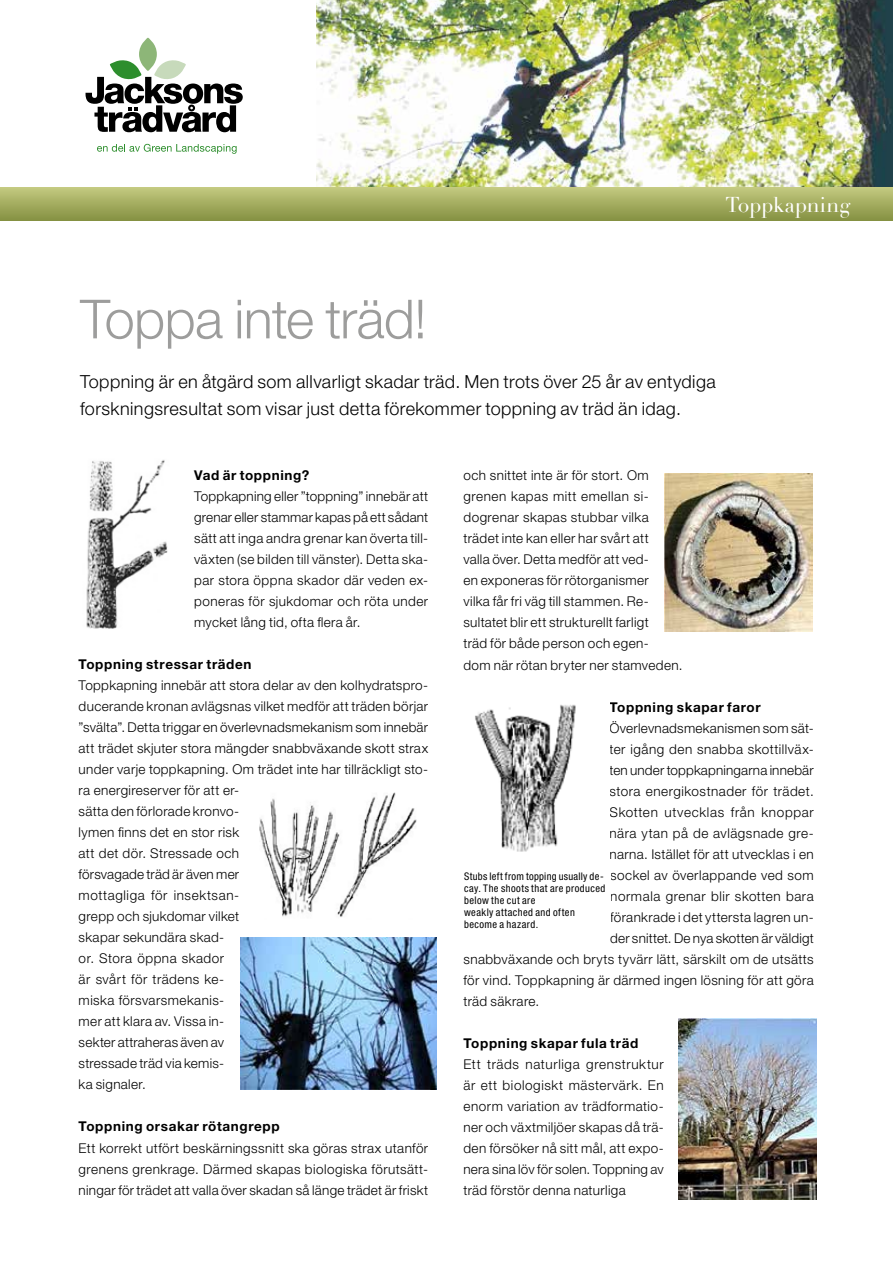
<style>
.page{position:relative;width:893px;height:1263px;background:#fff}
.page>*{position:absolute;margin:0;border:0;box-sizing:border-box;transform-origin:0 0}
.t1{font:300 54px "Helvetica Neue LT Std";letter-spacing:-.015em;color:#9d9d9c}
.t2{font:21px "Didot";letter-spacing:-.015em;color:#fff}
.t3{font:300 18px/27px "Helvetica Neue LT Std";letter-spacing:.02em;color:#000}
.t4{font:300 13.5px/21px "Helvetica Neue LT Std";letter-spacing:.025em;color:#000;text-align:justify}
.t5{font:700 13.5px "Helvetica Neue LT Std";letter-spacing:.045em;color:#000}
.t6{font:300 13.5px "Helvetica Neue LT Std";letter-spacing:.05em;color:#000}
.t7{font:condensed 10.5px/12px "Helvetica Neue LT Std";letter-spacing:.04em;color:#000}
</style>
<div class="page">
<img style="left:316px;top:0;width:577px;height:187px">
<svg style="left:0;top:187px;width:893px;height:34px;background:#a4ad60"></svg>
<div style="left:139px;top:38px;width:18px;height:33px;background:#8db678;border-radius:50%"></div>
<svg style="left:86px;top:58px;width:157px;height:74px"></svg>
<svg style="left:97px;top:144px;width:140px;height:10px"></svg>
<img style="left:86px;top:460px;width:82px;height:169px">
<img style="left:259px;top:792px;width:158px;height:125px">
<img style="left:240px;top:937px;width:197px;height:152px">
<img style="left:665px;top:473px;width:148px;height:158px">
<img style="left:475px;top:704px;width:101px;height:148px">
<img style="left:679px;top:1018px;width:137px;height:181px">
<h2 class="t2" style="left:725px;top:193px;width:127px">Toppkapning</h2>
<h1 class="t1" style="left:80px;top:286px;width:348px">Toppa inte träd!</h1>
<h3 class="t3" style="left:80px;top:368px;width:637px">Toppning är en åtgärd som allvarligt skadar träd. Men trots över 25 år av entydiga forskningsresultat som visar just detta förekommer toppning av träd än idag.</h3>
<p class="t5" style="left:194px;top:467px;width:117px">Vad är toppning?</p>
<p class="t4" style="left:194px;top:486px;width:236px">Toppkapning eller ”toppning” innebär att grenar eller stammar kapas på ett sådant sätt att inga andra grenar kan överta till&shy;växten (se bilden till vänster). Detta ska&shy;par stora öppna skador där veden ex&shy;poneras för sjukdomar och röta under mycket lång tid, ofta flera år.</p>
<p class="t5" style="left:79px;top:656px;width:174px">Toppning stressar träden</p>
<p class="t4" style="left:79px;top:675px;width:351px;text-align:left">Toppkapning innebär att stora delar av den kolhydratspro&shy;ducerande kronan avlägsnas vilket medför att träden börjar ”svälta”. Detta triggar en överlevnadsmekanism som innebär att trädet skjuter stora mängder snabbväxande skott strax under varje toppkapning. Om trädet inte har tillräckligt sto&shy;ra energireserver för att er-<br>sätta den förlorade kronvo-<br>lymen finns det en stor risk<br>att det dör. Stressade och<br>försvagade träd är även mer<br>mottagliga för insektsan-<br>grepp och sjukdomar vilket<br>skapar sekundära skad-<br>or. Stora öppna skador<br>är svårt för trädens ke-<br>miska försvarsmekanis-<br>mer att klara av. Vissa in-<br>sekter attraheras även av<br>stressade träd via kemis-<br>ka signaler.</p>
<p class="t5" style="left:79px;top:1118px;width:203px">Toppning orsakar rötangrepp</p>
<p class="t4" style="left:79px;top:1137px;width:351px">Ett korrekt utfört beskärningssnitt ska göras strax utanför grenens grenkrage. Därmed skapas biologiska förutsätt&shy;ningar för trädet att valla över skadan så länge trädet är friskt</p>
<p class="t4" style="left:463px;top:465px;width:221px;text-align:left">och snittet inte är för stort. Om grenen kapas mitt emellan si&shy;dogrenar skapas stubbar vilka trädet inte kan eller har svårt att<br>valla över. Detta medför att ved-<br>en exponeras för rötorganismer<br>vilka får fri väg till stammen. Re&shy;sultatet blir ett strukturellt farligt<br>träd för både person och egen-<br>dom när rötan bryter ner stamveden.</p>
<p class="t5" style="left:609px;top:698px;width:153px">Toppning skapar faror</p>
<p class="t4" style="left:609px;top:717px;width:206px">Överlevnadsmekanismen som sät-</p>
<p class="t4" style="left:609px;top:738px;width:206px">ter igång den snabba skottillväx-</p>
<p class="t4" style="left:609px;top:759px;width:206px">ten under toppkapningarna innebär</p>
<p class="t4" style="left:609px;top:780px;width:206px">stora energikostnader för trädet.</p>
<p class="t6" style="left:609px;top:803px;width:206px">Skotten utvecklas från knoppar</p>
<p class="t4" style="left:609px;top:822px;width:206px">nära ytan på de avlägsnade gre-</p>
<p class="t4" style="left:609px;top:843px;width:206px">narna. Istället för att utvecklas i en</p>
<p class="t4" style="left:610px;top:864px;width:205px">sockel av överlappande ved som</p>
<p class="t4" style="left:610px;top:885px;width:205px">normala grenar blir skotten bara</p>
<p class="t4" style="left:610px;top:906px;width:205px">förankrade i det yttersta lagren un-</p>
<p class="t4" style="left:610px;top:927px;width:205px">der snittet. De nya skotten är väldigt</p>
<p class="t4" style="left:463px;top:948px;width:352px">snabbväxande och bryts tyvärr lätt, särskilt om de utsätts</p>
<p class="t4" style="left:463px;top:969px;width:352px">för vind. Toppkapning är därmed ingen lösning för att göra</p>
<p class="t4" style="left:463px;top:990px;width:77px">träd säkrare.</p>
<p class="t5" style="left:463px;top:1034px;width:176px">Toppning skapar fula träd</p>
<p class="t4" style="left:463px;top:1053px;width:202px">Ett träds naturliga grenstruktur är ett biologiskt mästervärk. En enorm variation av trädformatio&shy;ner och växtmiljöer skapas då trä&shy;den försöker nå sitt mål, att expo&shy;nera sina löv för solen. Toppning av träd förstör denna naturliga</p>
<p class="t7" style="left:464px;top:870px;width:143px">Stubs left from topping usually de&shy;cay. The shoots that are produced below the cut are<br>weakly attached and often become a hazard.</p>
</div>
